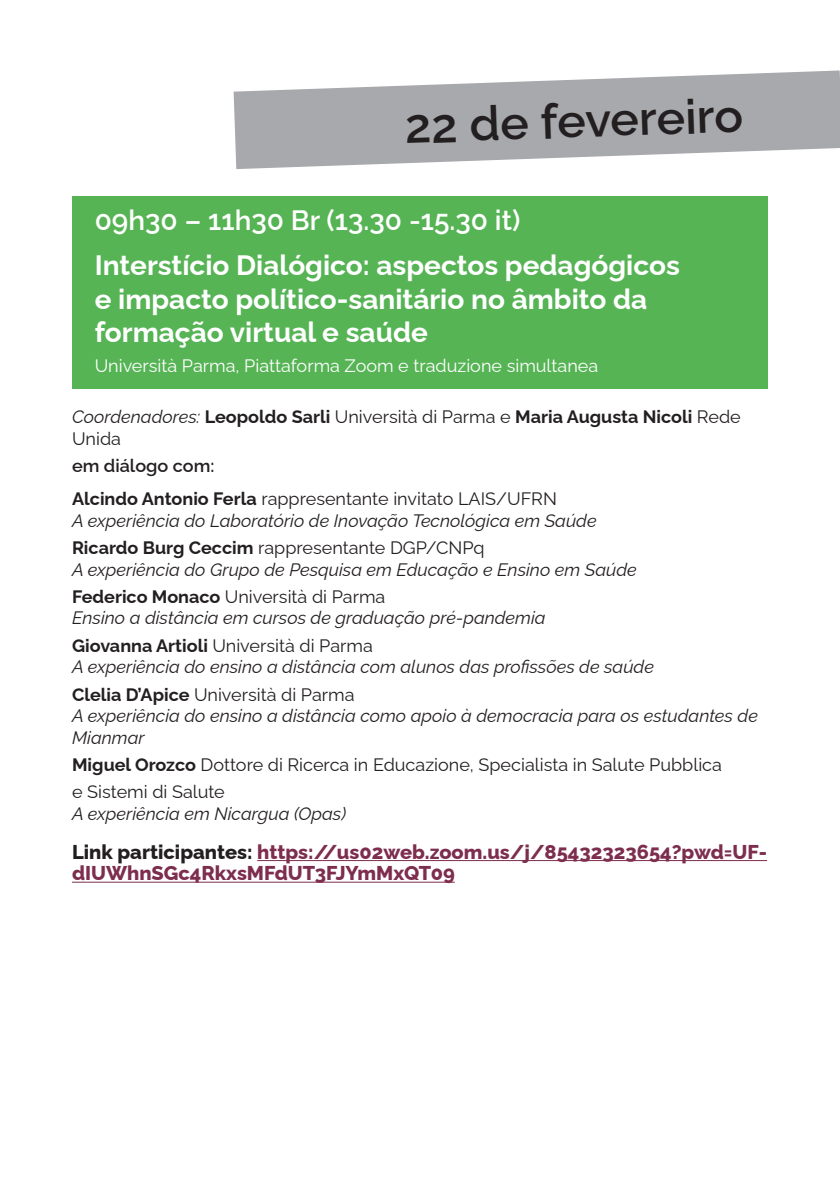
<style>
.page{position:relative;width:840px;height:1191px;background:#fff}
.page>*{position:absolute;margin:0;border:0;box-sizing:border-box;transform-origin:0 0}
.t1{font:600 48px "Raleway";color:#231f20}
.t2{font:700 28px/33.6px "Raleway";color:#fff}
.t3{font:600 28px "Raleway";color:#fff}
.t4{font:800 20px/21.6px "Raleway";color:#7d2d4d}
.t5{font:italic 18px/27.2px "Raleway";color:#231f20}
.t6{font:18px/33px "Raleway";color:#231f20}
.t7{font:700 18px/21.6px "Raleway";color:#231f20}
.t8{font:18px "Raleway";color:#fff}
.s1{font-weight:400;font-style:italic}
.s2{font-weight:400}
.s3{font-weight:600}
.s4{font-weight:700}
.s5{font-weight:700;font-style:normal}
.s6{font-style:normal}
.s7{color:#231f20}
</style>
<div class="page">
<div style="left:72px;top:196px;width:695px;height:192px;background:#56b455"></div>
<svg style="left:233px;top:70px;width:606px;height:99px;fill:#a8a9ad"></svg>
<hr style="left:257px;top:860px;width:509px;height:1px;background:#7d2d4d">
<hr style="left:72px;top:881px;width:382px;height:1px;background:#7d2d4d">
<h1 class="t1" style="left:403px;top:88px;width:339px;rotate:-2deg">22 de fevereiro</h1>
<h2 class="t3" style="left:95px;top:198px;width:427px">09h30 – 11h30 Br (13.30 -15.30 it)</h2>
<h2 class="t2" style="left:95px;top:245px;width:586px">Interstício Dialógico: aspectos pedagógicos e impacto político-sanitário no âmbito da formação virtual e saúde</h2>
<p class="t8" style="left:95px;top:351px;width:504px">Università Parma, Piattaforma Zoom e traduzione simultanea</p>
<p class="t7" style="left:72px;top:404px;width:669px"><span class="s1">Coordenadores:</span> Leopoldo Sarli <span class="s2">Università di Parma e</span> Maria Augusta Nicoli <span class="s2">Rede<br>Unida</span></p>
<p class="t6" style="left:72px;top:447px;width:486px"><span class="s3">em diálogo com:<br></span><span class="s4">Alcindo Antonio Ferla</span> rappresentante invitato LAIS/UFRN</p>
<p class="t5" style="left:72px;top:504px;width:526px">A experiência do Laboratório de Inovação Tecnológica em Saúde<br><span class="s5">Ricardo Burg Ceccim</span> <span class="s6">rappresentante DGP/CNPq</span></p>
<p class="t5" style="left:72px;top:553px;width:566px">A experiência do Grupo de Pesquisa em Educação e Ensino em Saúde<br><span class="s5">Federico Monaco</span> <span class="s6">Università di Parma</span></p>
<p class="t5" style="left:72px;top:602px;width:475px">Ensino a distância em cursos de graduação pré-pandemia<br><span class="s5">Giovanna Artioli</span> <span class="s6">Università di Parma</span></p>
<p class="t5" style="left:72px;top:651px;width:583px">A experiência do ensino a distância com alunos das profissões de saúde<br><span class="s5">Clelia D’Apice</span> <span class="s6">Università di Parma</span></p>
<p class="t5" style="left:72px;top:703px;width:687px;line-height:21.6px">A experiência do ensino a distância como apoio à democracia para os estudantes de<br>Mianmar</p>
<p class="t6" style="left:72px;top:749px;width:651px;line-height:27.2px"><span class="s4">Miguel Orozco</span> Dottore di Ricerca in Educazione, Specialista in Salute Pubblica e Sistemi di Salute</p>
<p class="t5" style="left:72px;top:798px;width:275px">A experiência em Nicargua (Opas)</p>
<p class="t4" style="left:72px;top:838px;width:696px"><span class="s7">Link participantes:</span> https://us02web.zoom.us/j/85432323654?pwd=UF&shy;dIUWhnSGc4RkxsMFdUT3FJYmMxQT09</p>
</div>
